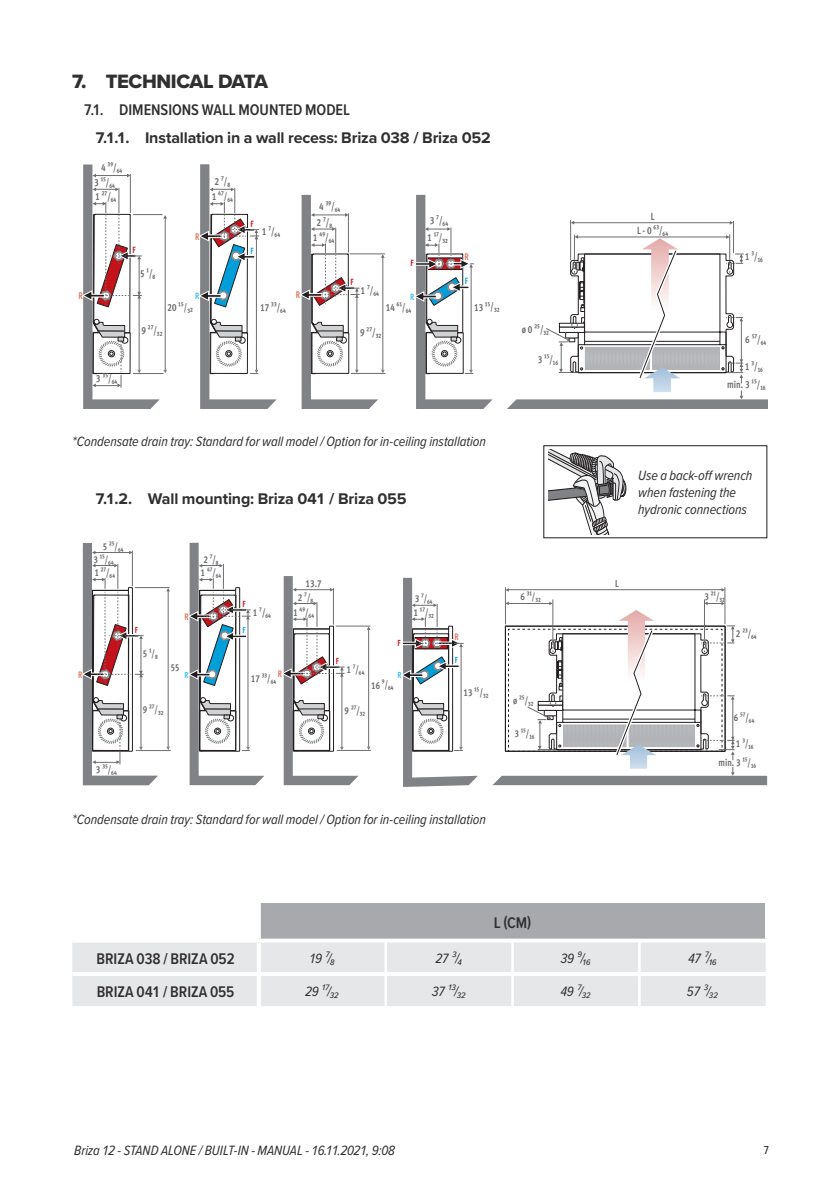
<style>
.page{position:relative;width:840px;height:1190px;background:#fff}
.page>*{position:absolute;margin:0;border:0;box-sizing:border-box;transform-origin:0 0}
.t1{font:20px "Proxima Nova Extrabld";letter-spacing:-.02em;color:#312f30}
.t2{font:700 16px "Proxima Nova";letter-spacing:-.01em;color:#312f30}
.t3{font:600 16px "Proxima Nova Cond";letter-spacing:-.005em;color:#312f30}
.t4{font:italic 14px/16.8px "Proxima Nova Cond";letter-spacing:-.005em;color:#312f30}
.t5{font:12px "Proxima Nova Cond";color:#231f20}
.t6{font:700 condensed 10.4px "Meta Pro";color:#6c6d70;scale:.9 1}
.t7{font:700 condensed 10.4px "Meta Pro";color:#6c6d70;scale:.91 1}
.t8{font:700 condensed 10px "Meta Pro";color:#6c6d70;scale:.9 1}
.t9{font:700 condensed 10px "Meta Pro";color:#6c6d70;scale:.91 1}
.t10{font:700 condensed 9.6px "Meta Pro";color:#dd775c;scale:.88 1}
.t11{font:700 condensed 9.4px "Meta Pro";color:#dd775c;scale:.88 1}
.t12{font:700 condensed 9px "Meta Pro";color:#c4121a;scale:.9 1}
.t13{font:700 condensed 9px "Meta Pro";color:#3fbfe9;scale:.9 1}
.t14{font:700 condensed 9px "Meta Pro";color:#009fda;scale:.9 1}
.t15{font:700 condensed 8.8px "Meta Pro";color:#c4121a;scale:.9 1}
.t16{font:700 condensed 8.8px "Meta Pro";color:#3fbfe9;scale:.9 1}
.t17{font:700 condensed 8.8px "Meta Pro";color:#009fda;scale:.9 1}
</style>
<div class="page">
<div style="left:259px;top:903px;width:507px;height:38px;background:#a8a9ad"></div>
<div style="left:387px;top:943px;width:379px;height:63px;background:#e6e7e9"></div>
<hr style="left:511px;top:943px;width:3px;height:29px;background:#fff">
<hr style="left:638px;top:943px;width:3px;height:29px;background:#fff">
<hr style="left:511px;top:976px;width:3px;height:30px;background:#fff">
<hr style="left:638px;top:976px;width:3px;height:30px;background:#fff">
<hr style="left:765px;top:903px;width:3px;height:36px;background:#fff">
<hr style="left:72px;top:972px;width:694px;height:4px;background:#fff">
<hr style="left:72px;top:939px;width:696px;height:4px;background:#fff">
<hr style="left:507px;top:589px;width:217px;height:1px;background:#6c6d70">
<hr style="left:505px;top:587px;width:1px;height:37px;background:#6c6d70">
<hr style="left:725px;top:587px;width:1px;height:37px;background:#6c6d70">
<hr style="left:553px;top:599px;width:1px;height:41px;background:#6c6d70">
<hr style="left:704px;top:599px;width:1px;height:41px;background:#6c6d70">
<svg style="left:402px;top:578px;width:76px;height:209px"></svg>
<svg style="left:493px;top:602px;width:274px;height:183px"></svg>
<hr style="left:574px;top:222px;width:157px;height:1px;background:#6c6d70">
<hr style="left:570px;top:220px;width:1px;height:40px;background:#6c6d70">
<hr style="left:733px;top:221px;width:1px;height:32px;background:#6c6d70">
<svg style="left:416px;top:195px;width:77px;height:214px"></svg>
<svg style="left:507px;top:234px;width:261px;height:175px"></svg>
<div style="left:543px;top:445px;width:224px;height:93px;border:1px solid #231f20"></div>
<svg style="left:548px;top:449px;width:78px;height:86px"></svg>
<svg style="left:72px;top:164px;width:313px;height:842px"></svg>
<h1 class="t1" style="left:72px;top:73px;width:197px">7. TECHNICAL DATA</h1>
<p class="t3" style="left:84px;top:104px;width:268px">7.1. DIMENSIONS WALL MOUNTED MODEL</p>
<p class="t2" style="left:95px;top:131px;width:397px">7.1.1. Installation in a wall recess : Briza 038 / Briza 052</p>
<p class="t6" style="left:101px;top:161px;width:25px">4 ³⁹/₆₄</p>
<p class="t6" style="left:94px;top:176px;width:25px">3 ¹⁵/₆₄</p>
<p class="t6" style="left:95px;top:190px;width:25px">1 ²⁷/₆₄</p>
<p class="t12" style="left:133px;top:244px;width:5px">F</p>
<p class="t10" style="left:195px;top:231px;width:6px">R</p>
<p class="t6" style="left:215px;top:175px;width:19px">2 ⁷/₈</p>
<p class="t6" style="left:212px;top:190px;width:25px">1 ⁴⁷/₆₄</p>
<p class="t12" style="left:250px;top:218px;width:5px">F</p>
<p class="t14" style="left:250px;top:245px;width:5px">F</p>
<p class="t6" style="left:262px;top:225px;width:22px">1 ⁷/₆₄</p>
<p class="t6" style="left:319px;top:201px;width:25px">4 ³⁹/₆₄</p>
<p class="t6" style="left:317px;top:216px;width:19px">2 ⁷/₈</p>
<p class="t7" style="left:313px;top:232px;width:25px">1 ⁴⁹/₆₄</p>
<p class="t12" style="left:410px;top:258px;width:5px">F</p>
<p class="t6" style="left:430px;top:214px;width:22px">3 ⁷/₆₄</p>
<p class="t6" style="left:427px;top:232px;width:25px">1 ¹⁷/₃₂</p>
<p class="t10" style="left:464px;top:252px;width:6px">R</p>
<p class="t6" style="left:140px;top:268px;width:19px">5 ¹/₈</p>
<p class="t12" style="left:350px;top:277px;width:5px">F</p>
<p class="t14" style="left:465px;top:276px;width:5px">F</p>
<p class="t6" style="left:361px;top:284px;width:22px">1 ⁷/₆₄</p>
<p class="t6" style="left:360px;top:326px;width:25px">9 ²⁷/₃₂</p>
<p class="t10" style="left:296px;top:289px;width:6px">R</p>
<p class="t10" style="left:78px;top:290px;width:6px">R</p>
<p class="t13" style="left:195px;top:291px;width:6px">R</p>
<p class="t13" style="left:410px;top:292px;width:6px">R</p>
<p class="t6" style="left:167px;top:302px;width:30px;rotate:-2deg">20 ¹⁵/₃₂</p>
<p class="t6" style="left:385px;top:302px;width:30px;rotate:-2deg">14 ⁶¹/₆₄</p>
<p class="t6" style="left:474px;top:301px;width:30px;rotate:-2deg">13 ¹⁵/₃₂</p>
<p class="t6" style="left:260px;top:301px;width:30px">17 ³³/₆₄</p>
<p class="t6" style="left:141px;top:324px;width:25px">9 ²⁷/₃₂</p>
<p class="t7" style="left:96px;top:373px;width:25px">3 ³⁵/₆₄</p>
<p class="t6" style="left:522px;top:323px;width:32px">ø 0 ²⁵/₃₂</p>
<p class="t6" style="left:538px;top:353px;width:24px">3 ¹⁵/₁₆</p>
<p class="t6" style="left:651px;top:210px;width:6px">L</p>
<p class="t6" style="left:637px;top:224px;width:36px">L - 0 ⁶³/₆₄</p>
<p class="t6" style="left:745px;top:251px;width:22px">1 ³/₁₆</p>
<p class="t6" style="left:745px;top:333px;width:25px">6 ⁵⁷/₆₄</p>
<p class="t6" style="left:745px;top:360px;width:22px">1 ³/₁₆</p>
<p class="t6" style="left:727px;top:379px;width:44px">min. 3 ¹⁵/₁₆</p>
<p class="t4" style="left:72px;top:435px;width:415px">* Condensate drain tray : Standard for wall model / Option for in-ceiling installation</p>
<p class="t2" style="left:95px;top:492px;width:313px">7.1.2. Wall mounting : Briza 041 / Briza 055</p>
<p class="t8" style="left:103px;top:541px;width:24px">5 ²⁵/₆₄</p>
<p class="t8" style="left:93px;top:554px;width:24px">3 ¹⁵/₆₄</p>
<p class="t8" style="left:94px;top:567px;width:24px">1 ²⁷/₆₄</p>
<p class="t15" style="left:135px;top:625px;width:5px">F</p>
<p class="t8" style="left:203px;top:554px;width:18px">2 ⁷/₈</p>
<p class="t8" style="left:201px;top:567px;width:24px">1 ⁴⁷/₆₄</p>
<p class="t11" style="left:185px;top:611px;width:6px">R</p>
<p class="t15" style="left:242px;top:599px;width:5px">F</p>
<p class="t17" style="left:242px;top:625px;width:5px">F</p>
<p class="t8" style="left:253px;top:607px;width:21px">1 ⁷/₆₄</p>
<p class="t8" style="left:306px;top:578px;width:19px">13.7</p>
<p class="t8" style="left:298px;top:592px;width:18px">2 ⁷/₈</p>
<p class="t9" style="left:293px;top:607px;width:25px">1 ⁴⁹/₆₄</p>
<p class="t15" style="left:397px;top:637px;width:5px">F</p>
<p class="t8" style="left:415px;top:592px;width:21px;rotate:1deg">3 ⁷/₆₄</p>
<p class="t8" style="left:414px;top:607px;width:24px">1 ¹⁷/₃₂</p>
<p class="t11" style="left:455px;top:631px;width:6px">R</p>
<p class="t8" style="left:143px;top:648px;width:18px">5 ¹/₈</p>
<p class="t15" style="left:336px;top:656px;width:5px">F</p>
<p class="t17" style="left:455px;top:655px;width:5px">F</p>
<p class="t8" style="left:346px;top:664px;width:21px">1 ⁷/₆₄</p>
<p class="t8" style="left:345px;top:705px;width:24px">9 ²⁷/₃₂</p>
<p class="t11" style="left:278px;top:668px;width:6px">R</p>
<p class="t11" style="left:78px;top:669px;width:6px">R</p>
<p class="t16" style="left:185px;top:670px;width:6px">R</p>
<p class="t16" style="left:397px;top:670px;width:6px">R</p>
<p class="t8" style="left:251px;top:673px;width:29px">17 ³³/₆₄</p>
<p class="t8" style="left:371px;top:680px;width:27px;rotate:-2deg">16 ⁹/₆₄</p>
<p class="t8" style="left:463px;top:687px;width:29px;rotate:-2deg">13 ¹⁵/₃₂</p>
<p class="t8" style="left:143px;top:703px;width:24px">9 ²⁷/₃₂</p>
<p class="t9" style="left:96px;top:764px;width:25px">3 ³⁵/₆₄</p>
<p class="t4" style="left:72px;top:812px;width:415px">* Condensate drain tray : Standard for wall model / Option for in-ceiling installation</p>
<p class="t4" style="left:638px;top:469px;width:116px">Use a back-off wrench when fastening the hydronic connections</p>
<p class="t8" style="left:615px;top:578px;width:6px">L</p>
<p class="t8" style="left:520px;top:591px;width:24px">6 ³¹/₃₂</p>
<p class="t8" style="left:704px;top:591px;width:24px">3 ²¹/₃₂</p>
<p class="t8" style="left:736px;top:628px;width:24px">2 ²³/₆₄</p>
<p class="t8" style="left:513px;top:694px;width:24px">ø ²⁵/₃₂</p>
<p class="t8" style="left:514px;top:727px;width:24px">3 ¹⁵/₁₆</p>
<p class="t8" style="left:734px;top:712px;width:24px">6 ⁵⁷/₆₄</p>
<p class="t8" style="left:736px;top:738px;width:21px">1 ³/₁₆</p>
<p class="t8" style="left:719px;top:756px;width:43px">min. 3 ¹⁵/₁₆</p>
<p class="t3" style="left:494px;top:917px;width:39px">L (CM)</p>
<p class="t3" style="left:97px;top:952px;width:140px">BRIZA 038 / BRIZA 052</p>
<p class="t4" style="left:309px;top:951px;width:28px">19 ⁷/₈</p>
<p class="t4" style="left:436px;top:951px;width:28px">27 ³/₄</p>
<p class="t4" style="left:561px;top:951px;width:32px">39 ⁹/₁₆</p>
<p class="t4" style="left:688px;top:951px;width:31px">47 ⁷/₁₆</p>
<p class="t3" style="left:97px;top:986px;width:139px">BRIZA 041 / BRIZA 055</p>
<p class="t4" style="left:305px;top:985px;width:36px">29 ¹⁷/₃₂</p>
<p class="t4" style="left:432px;top:985px;width:36px">37 ¹³/₃₂</p>
<p class="t4" style="left:560px;top:985px;width:33px">49 ⁷/₃₂</p>
<p class="t4" style="left:687px;top:985px;width:33px">57 ³/₃₂</p>
<p class="t4" style="left:74px;top:1144px;width:322px">Briza 12 - STAND ALONE / BUILT-IN - MANUAL - 16.11.2021, 9:08</p>
<p class="t5" style="left:764px;top:1146px;width:7px">7</p>
</div>
